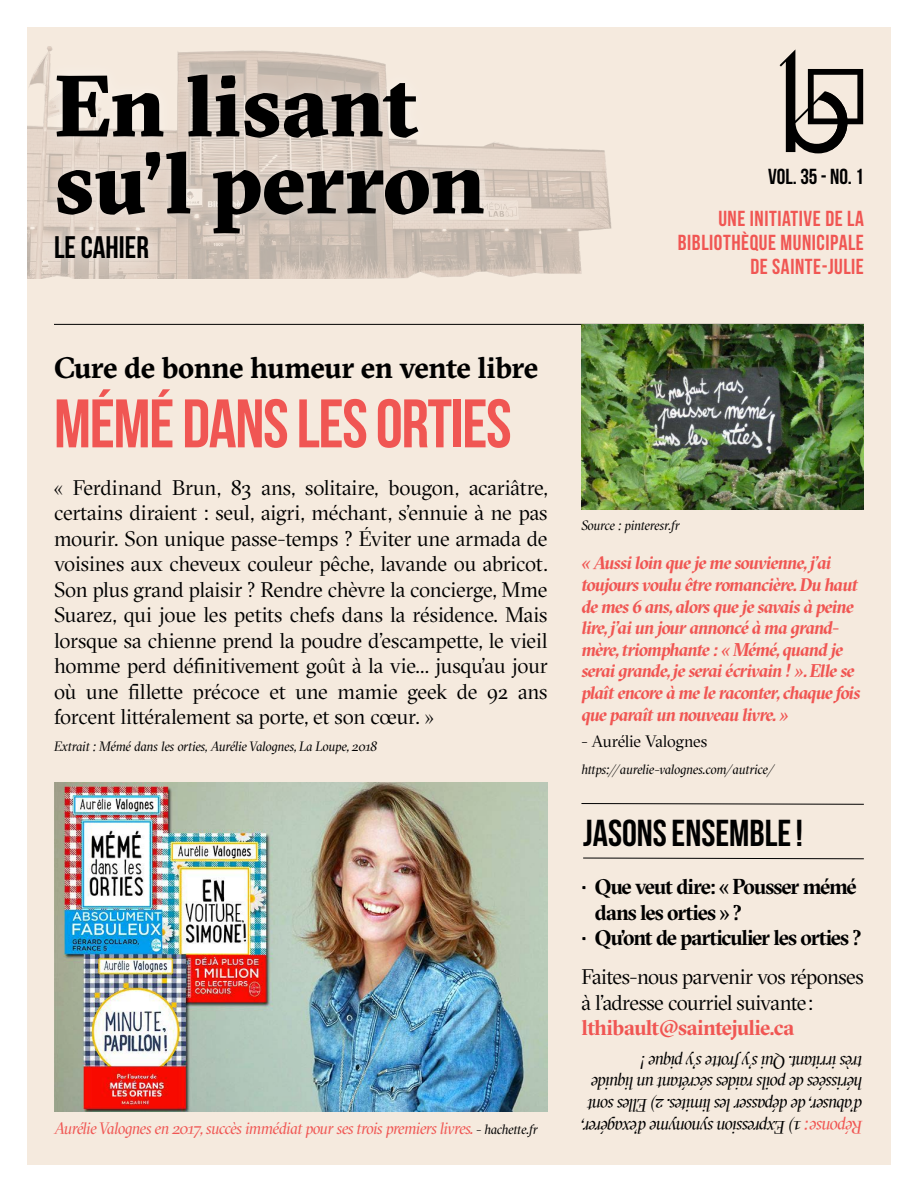
<style>
.page{position:relative;width:918px;height:1188px;background:#fff}
.page>*{position:absolute;margin:0;border:0;box-sizing:border-box;transform-origin:0 0}
.t1{font:900 86.7px/76.9px "GT Sectra";letter-spacing:-.005em;color:#000}
.t2{font:68.4px "Bebas Neue";letter-spacing:-.02em;color:#f05653}
.t3{font:37.5px "Bebas Neue";color:#000}
.t4{font:31.2px "Bebas Neue";color:#000}
.t5{font:700 29.4px "GT Sectra";letter-spacing:-.02em;color:#000}
.t6{font:21.75px/24px "Bebas Neue";letter-spacing:.025em;color:#f05653;text-align:right}
.t7{font:21.75px "Bebas Neue";color:#000}
.t8{font:21px/25.5px "GT Sectra Fine";letter-spacing:-.02em;color:#000;text-align:justify}
.t9{font:700 21px/25.5px "GT Sectra Fine";letter-spacing:-.045em;color:#000}
.t10{font:700 21px "GT Sectra Fine";letter-spacing:-.02em;color:#f05653}
.t11{font:italic 700 18px/21.6px "GT Sectra Fine";letter-spacing:-.05em;color:#f05653}
.t12{font:italic 18px/21.6px "GT Sectra Fine";letter-spacing:-.05em;color:#000}
.t13{font:italic 16.5px "GT Sectra Fine";letter-spacing:-.04em;color:#f05653}
.t14{font:16.5px "GT Sectra Fine";letter-spacing:-.01em;color:#000}
.t15{font:italic 13.5px "GT Sectra Fine";letter-spacing:-.015em;color:#000}
.s1{font-size:13.5px;color:#000}
.s2{color:#f05653}
</style>
<div class="page">
<div style="left:27px;top:27px;width:864px;height:1137px;background:#f5eade"></div>
<img style="left:27px;top:46px;width:585px;height:233px">
<div style="left:40px;top:59px;width:458px;height:215px;background:#fff;opacity:.34"></div>
<svg style="left:780px;top:49px;width:83px;height:104px"></svg>
<hr style="left:54px;top:324px;width:810px;height:1px;background:#000">
<img style="left:581px;top:325px;width:283px;height:185px">
<img style="left:54px;top:783px;width:494px;height:329px">
<svg style="left:583px;top:857px;width:281px;height:3px"></svg>
<svg style="left:581px;top:803px;width:283px;height:2px"></svg>
<h1 class="t1" style="left:54px;top:66px;width:433px">En lisant su’l perron</h1>
<h3 class="t4" style="left:54px;top:230px;width:96px">LE CAHIER</h3>
<h3 class="t5" style="left:54px;top:349px;width:486px">Cure de bonne humeur en vente libre</h3>
<h2 class="t2" style="left:54px;top:386px;width:459px">MÉMÉ DANS LES ORTIES</h2>
<p class="t8" style="left:54px;top:475px;width:495px">« Ferdinand Brun, 83 ans, solitaire, bougon, acariâtre, certains diraient : seul, aigri, méchant, s’ennuie à ne pas mourir. Son unique passe-temps ? Éviter une armada de voisines aux cheveux couleur pêche, lavande ou abricot.<br>Son plus grand plaisir ? Rendre chèvre la concierge, Mme Suarez, qui joue les petits chefs dans la résidence. Mais lorsque sa chienne prend la poudre d’escampette, le vieil homme perd définitivement goût à la vie... jusqu’au jour où une fillette précoce et une mamie geek de 92 ans forcent littéralement sa porte, et son cœur. »</p>
<p class="t15" style="left:54px;top:738px;width:325px">Extrait : Mémé dans les orties, Aurélie Valognes, La Loupe, 2018</p>
<p class="t13" style="left:54px;top:1118px;width:485px">Aurélie Valognes en 2017, succès immédiat pour ses trois premiers livres. <span class="s1">- hachette.fr</span></p>
<p class="t7" style="left:768px;top:164px;width:97px">VOL. 35 - NO. 1</p>
<p class="t6" style="left:678px;top:207px;width:188px">UNE INITIATIVE DE LA<br>BIBLIOTHÈQUE MUNICIPALE<br>DE SAINTE-JULIE</p>
<p class="t15" style="left:581px;top:516px;width:100px">Source : pinteresr.fr</p>
<p class="t11" style="left:581px;top:552px;width:281px">« Aussi loin que je me souvienne, j’ai toujours voulu être romancière. Du haut de mes 6 ans, alors que je savais à peine lire, j’ai un jour annoncé à ma grand&shy;mère, triomphante : « Mémé, quand je serai grande, je serai écrivain ! ». Elle se plaît encore à me le raconter, chaque fois que paraît un nouveau livre. »</p>
<p class="t14" style="left:581px;top:731px;width:127px">- Aurélie Valognes</p>
<p class="t15" style="left:581px;top:761px;width:195px">https://aurelie-valognes.com/autrice/</p>
<h3 class="t3" style="left:583px;top:812px;width:221px">JASONSENSEMBLE!</h3>
<p class="t9" style="left:595px;top:874px;width:263px;text-indent:-14px">• Que veut dire: « Pousser mémé dans les orties » ?</p>
<p class="t9" style="left:581px;top:925px;width:282px">• Qu’ont de particulier les orties ?</p>
<p class="t8" style="left:581px;top:964px;width:284px">Faites-nous parvenir vos réponses à l’adresse courriel suivante:</p>
<p class="t10" style="left:581px;top:1014px;width:214px">lthibault@saintejulie.ca</p>
<p class="t12" style="left:863px;top:1138px;width:283px;rotate:-180deg"><span class="s2">Réponse:</span> 1) Expression synonyme d’exagérer, d’abuser, de dépasser les limites. 2) Elles sont hérissées de poils raides sécrétant un liquide très irritant. Qui s’y frotte s’y pique !</p>
</div>
